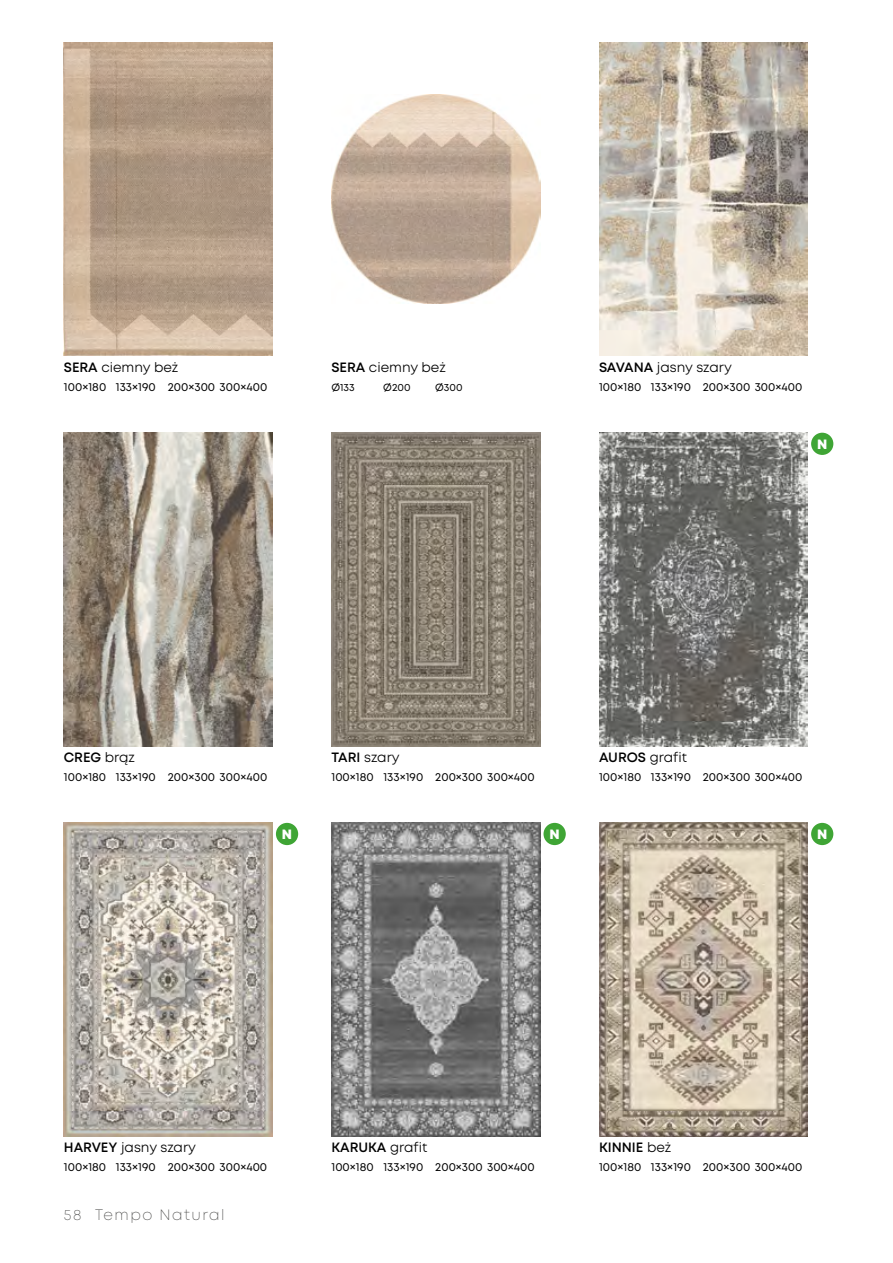
<style>
.page{position:relative;width:893px;height:1263px;background:#fff}
.page>*{position:absolute;margin:0;border:0;box-sizing:border-box;transform-origin:0 0}
.t1{font:200 15px "Mont";letter-spacing:.1em;color:#3c3c3b}
.t2{font:13.5px "Mont";color:#000}
.t3{font:600 13.5px "Mont";color:#000}
.t4{font:800 13.5px "Mont";color:#fff}
.t5{font:11.7px "Mont";color:#000}
.t6{font:10.5px "Mont";color:#000}
.s1{font-weight:600}
.s2{font-weight:400}
</style>
<div class="page">
<img style="left:64px;top:43px;width:209px;height:313px">
<img style="left:331px;top:95px;width:209px;height:209px">
<img style="left:599px;top:43px;width:209px;height:313px">
<img style="left:64px;top:433px;width:209px;height:313px">
<img style="left:599px;top:433px;width:209px;height:313px">
<img style="left:64px;top:823px;width:209px;height:313px">
<img style="left:331px;top:823px;width:209px;height:313px">
<img style="left:599px;top:823px;width:209px;height:313px">
<img style="left:331px;top:433px;width:209px;height:313px">
<div style="left:811px;top:433px;width:22px;height:22px;background:#3fa535;border-radius:50%"></div>
<div style="left:276px;top:823px;width:22px;height:22px;background:#3fa535;border-radius:50%"></div>
<div style="left:543px;top:823px;width:23px;height:22px;background:#3fa535;border-radius:50%"></div>
<div style="left:811px;top:823px;width:22px;height:22px;background:#3fa535;border-radius:50%"></div>
<p class="t2" style="left:64px;top:359px;width:116px"><span class="s1">SERA</span> ciemny beż</p>
<p class="t2" style="left:331px;top:359px;width:116px"><span class="s1">SERA</span> ciemny beż</p>
<p class="t6" style="left:331px;top:380px;width:25px">Ø133</p>
<p class="t6" style="left:383px;top:380px;width:29px">Ø200</p>
<p class="t6" style="left:435px;top:380px;width:29px">Ø300</p>
<p class="t5" style="left:64px;top:380px;width:205px">100×180 133×190 200×300 300×400</p>
<p class="t2" style="left:599px;top:359px;width:134px"><span class="s1">SAVANA</span> jasny szary</p>
<p class="t5" style="left:599px;top:380px;width:205px">100×180 133×190 200×300 300×400</p>
<p class="t4" style="left:817px;top:435px;width:12px">N</p>
<p class="t3" style="left:64px;top:749px;width:73px">CREG <span class="s2">brąz</span></p>
<p class="t5" style="left:64px;top:770px;width:205px">100×180 133×190 200×300 300×400</p>
<p class="t2" style="left:331px;top:749px;width:70px"><span class="s1">TARI</span> szary</p>
<p class="t2" style="left:599px;top:749px;width:89px"><span class="s1">AUROS</span> grafit</p>
<p class="t5" style="left:331px;top:770px;width:205px">100×180 133×190 200×300 300×400</p>
<p class="t5" style="left:599px;top:770px;width:205px">100×180 133×190 200×300 300×400</p>
<p class="t4" style="left:282px;top:826px;width:12px">N</p>
<p class="t4" style="left:549px;top:826px;width:12px">N</p>
<p class="t4" style="left:817px;top:826px;width:12px">N</p>
<p class="t2" style="left:64px;top:1139px;width:134px"><span class="s1">HARVEY</span> jasny szary</p>
<p class="t3" style="left:331px;top:1139px;width:97px">KARUKA <span class="s2">grafit</span></p>
<p class="t3" style="left:599px;top:1139px;width:74px">KINNIE <span class="s2">beż</span></p>
<p class="t5" style="left:64px;top:1160px;width:205px">100×180 133×190 200×300 300×400</p>
<p class="t1" style="left:64px;top:1206px;width:162px">58 Tempo Natural</p>
<p class="t5" style="left:331px;top:1160px;width:205px">100×180 133×190 200×300 300×400</p>
<p class="t5" style="left:599px;top:1160px;width:205px">100×180 133×190 200×300 300×400</p>
</div>
